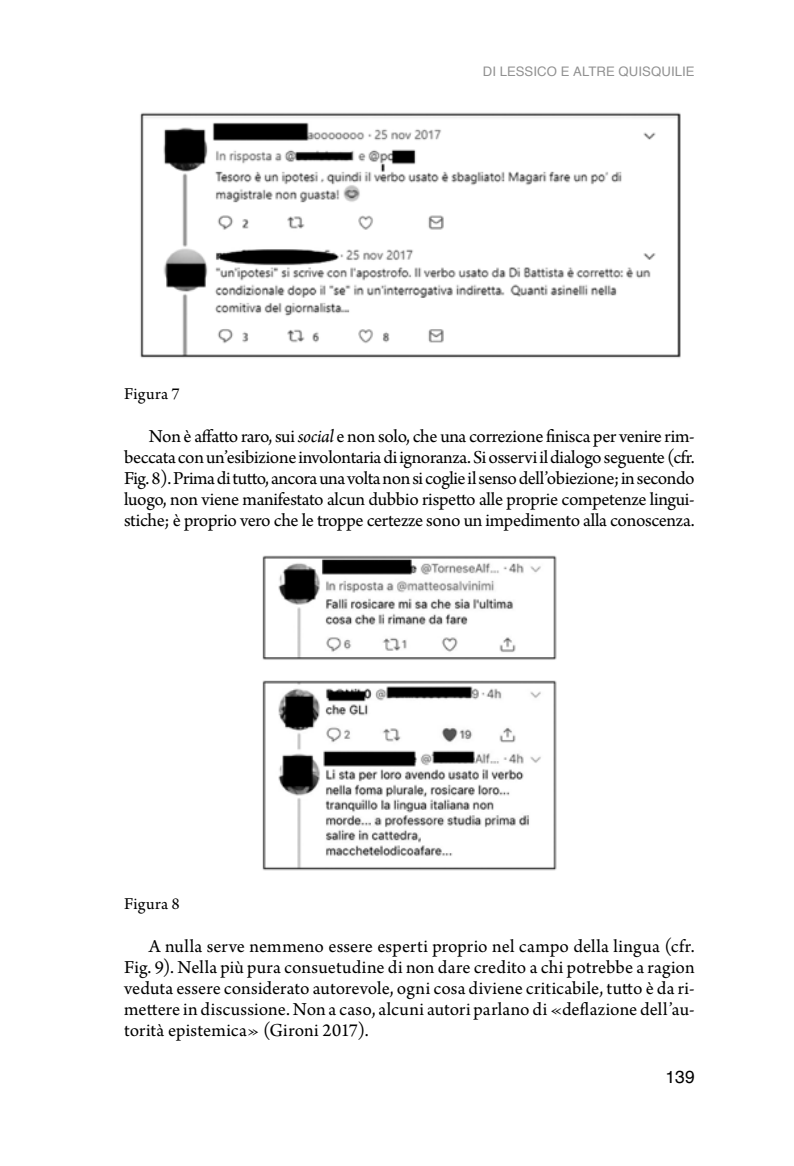
<style>
.page{position:relative;width:794px;height:1166px;background:#fff}
.page>*{position:absolute;margin:0;border:0;box-sizing:border-box;transform-origin:0 0}
.t1{font:19.25px/21px "Arno Pro";letter-spacing:-.01em;color:#000;text-align:justify}
.t2{font:17.5px "Arno Pro";letter-spacing:.015em;color:#000}
.t3{font:17.5px "Helvetica";color:#000}
.t4{font:13.12px "Helvetica";letter-spacing:.005em;color:#919191}
.s1{font-style:italic}
</style>
<div class="page">
<img style="left:140px;top:112px;width:541px;height:246px">
<img style="left:262px;top:555px;width:295px;height:316px">
<p class="t4" style="left:483px;top:61px;width:211px">DI LESSICO E ALTRE QUISQUILIE</p>
<p class="t2" style="left:124px;top:383px;width:57px">Figura 7</p>
<p class="t1" style="left:124px;top:427px;width:572px;text-indent:25px">Non è affatto raro, sui <span class="s1">social</span> e non solo, che una correzione finisca per venire rim&shy;beccata con un’esibizione involontaria di ignoranza. Si osservi il dialogo seguente (cfr.<br>Fig. 8). Prima di tutto, ancora una volta non si coglie il senso dell’obiezione; in secondo luogo, non viene manifestato alcun dubbio rispetto alle proprie competenze lingui&shy;stiche; è proprio vero che le troppe certezze sono un impedimento alla conoscenza.</p>
<p class="t2" style="left:124px;top:893px;width:57px">Figura 8</p>
<p class="t1" style="left:124px;top:937px;width:572px;text-indent:25px">A nulla serve nemmeno essere esperti proprio nel campo della lingua (cfr.<br>Fig. 9). Nella più pura consuetudine di non dare credito a chi potrebbe a ragion veduta essere considerato autorevole, ogni cosa diviene criticabile, tutto è da ri&shy;mettere in discussione. Non a caso, alcuni autori parlano di «deflazione dell’au&shy;torità epistemica» (Gironi 2017).</p>
<p class="t3" style="left:665px;top:1063px;width:31px">139</p>
</div>
